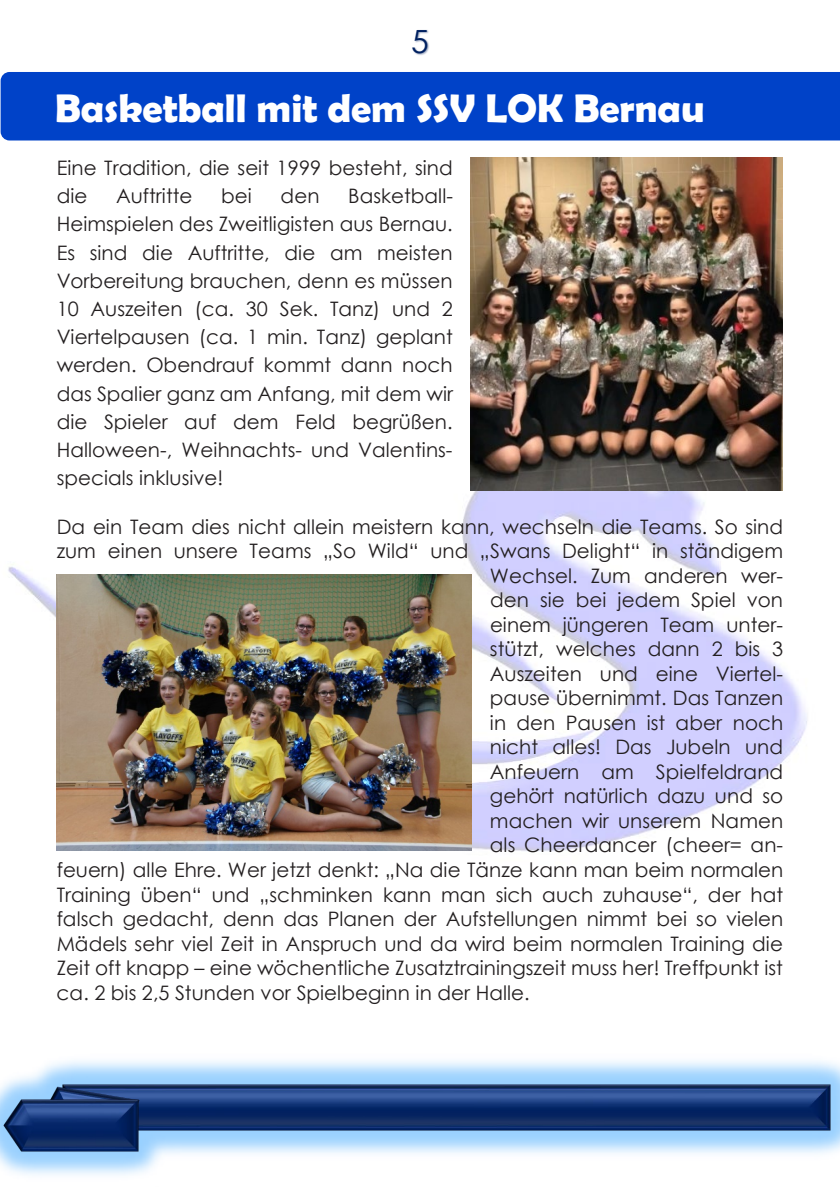
<style>
.page{position:relative;width:840px;height:1191px;background:#fff}
.page>*{position:absolute;margin:0;border:0;box-sizing:border-box;transform-origin:0 0}
.t1{font:700 40px "Berlin Sans FB Demi";color:#fff}
.t2{font:32px "Century Gothic";color:#002060}
.t3{font:20px/28.2px "Century Gothic";color:#231f20}
</style>
<div class="page">
<img style="left:8px;top:175px;width:799px;height:676px">
<img style="left:0;top:1061px;width:839px;height:114px">
<img style="left:139px;top:1085px;width:691px;height:45px">
<img style="left:33px;top:1062px;width:106px;height:106px">
<img style="left:4px;top:1099px;width:134px;height:52px">
<img style="left:413px;top:30px;width:16px;height:25px">
<div style="left:1px;top:72px;width:838px;height:68px;background:#0042c8"></div>
<img style="left:57px;top:574px;width:414px;height:276px">
<img style="left:470px;top:158px;width:312px;height:332px">
<p class="t2" style="left:411px;top:19px;width:19px">5</p>
<p class="t1" style="left:55px;top:85px;width:650px">Basketball mit dem SSV LOK Bernau</p>
<p class="t3" style="left:57px;top:153px;width:397px">Eine Tradition, die seit 1999 besteht, sind die</p>
<p class="t3" style="left:116px;top:181px;width:78px">Auftritte</p>
<p class="t3" style="left:221px;top:181px;width:32px">bei</p>
<p class="t3" style="left:280px;top:181px;width:41px">den</p>
<p class="t3" style="left:57px;top:181px;width:397px;text-align:justify;text-indent:291px">Basketball-Heimspielen des Zweitligisten aus Bernau.<br>Es sind die Auftritte, die am meisten Vorbereitung brauchen, denn es müssen 10 Auszeiten (ca. 30 Sek. Tanz) und 2<br>Viertelpausen (ca. 1 min. Tanz) geplant werden. Obendrauf kommt dann noch das Spalier ganz am Anfang, mit dem wir die Spieler auf dem Feld begrüßen.<br>Halloween-, Weihnachts- und Valentins&shy;specials inklusive!</p>
<p class="t3" style="left:57px;top:512px;width:727px">Da ein Team dies nicht allein meistern kann, wechseln die Teams. So sind</p>
<p class="t3" style="left:57px;top:536px;width:727px">zum einen unsere Teams „So Wild“ und „Swans Delight“ in ständigem</p>
<p class="t3" style="left:489px;top:561px;width:294px">Wechsel. Zum anderen wer-</p>
<p class="t3" style="left:489px;top:585px;width:294px">den sie bei jedem Spiel von</p>
<p class="t3" style="left:489px;top:610px;width:294px">einem jüngeren Team unter-</p>
<p class="t3" style="left:489px;top:634px;width:295px">stützt, welches dann 2 bis 3</p>
<p class="t3" style="left:489px;top:659px;width:294px">Auszeiten und eine Viertel-</p>
<p class="t3" style="left:489px;top:683px;width:294px">pause übernimmt. Das Tanzen</p>
<p class="t3" style="left:489px;top:708px;width:294px">in den Pausen ist aber noch</p>
<p class="t3" style="left:489px;top:733px;width:294px">nicht alles! Das Jubeln und</p>
<p class="t3" style="left:489px;top:757px;width:295px">Anfeuern am Spielfeldrand</p>
<p class="t3" style="left:489px;top:781px;width:294px">gehört natürlich dazu und so</p>
<p class="t3" style="left:489px;top:806px;width:294px">machen wir unserem Namen</p>
<p class="t3" style="left:489px;top:830px;width:294px">als Cheerdancer (cheer= an-</p>
<p class="t3" style="left:57px;top:855px;width:727px">feuern) alle Ehre. Wer jetzt denkt: „Na die Tänze kann man beim normalen</p>
<p class="t3" style="left:57px;top:880px;width:727px">Training üben“ und „schminken kann man sich auch zuhause“, der hat</p>
<p class="t3" style="left:57px;top:904px;width:727px">falsch gedacht, denn das Planen der Aufstellungen nimmt bei so vielen</p>
<p class="t3" style="left:57px;top:929px;width:727px">Mädels sehr viel Zeit in Anspruch und da wird beim normalen Training die</p>
<p class="t3" style="left:57px;top:953px;width:727px">Zeit oft knapp – eine wöchentliche Zusatztrainingszeit muss her! Treffpunkt ist</p>
<p class="t3" style="left:57px;top:978px;width:474px">ca. 2 bis 2,5 Stunden vor Spielbeginn in der Halle.</p>
</div>
